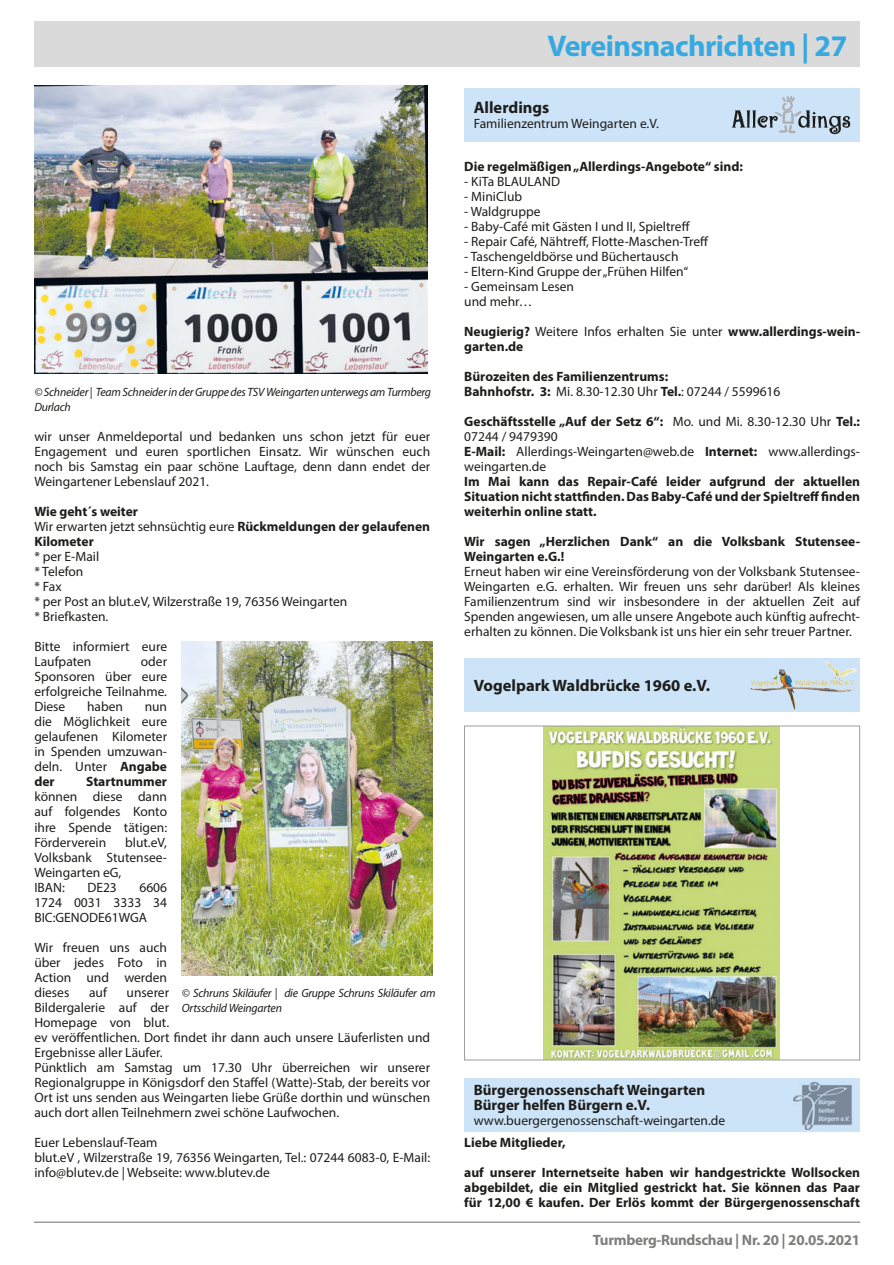
<style>
.page{position:relative;width:894px;height:1265px;background:#fff}
.page>*{position:absolute;margin:0;border:0;box-sizing:border-box;transform-origin:0 0}
.t1{font:700 30px "Myriad Pro";letter-spacing:-.02em;color:#36a9e1}
.t2{font:700 16.5px "Myriad Pro";color:#1d1d1b}
.t3{font:700 15px/15px "Myriad Pro";color:#1d1d1b}
.t4{font:700 15px "Myriad Pro";letter-spacing:-.02em;color:#7e7e7d}
._03_01_-_Lauftext_No{font:13.5px/15px "Myriad Pro";color:#1d1d1b;text-align:justify}
._03_01_-_Lauftext_No-2{font:700 13.5px/15px "Myriad Pro";color:#1d1d1b}
._03_01_-_Lauftext_No-3{font:italic 12px/15px "Myriad Pro";letter-spacing:-.02em;color:#1d1d1b}
.s1{font-weight:400}
.s2{font-weight:700}
</style>
<div class="page">
<hr style="left:34px;top:1221px;width:825px;height:2px;background:#9d9d9c">
<div style="left:34px;top:22px;width:825px;height:45px;background:#dadada"></div>
<div style="left:464px;top:88px;width:395px;height:53px;background:#cde3f7"></div>
<svg style="left:731px;top:96px;width:118px;height:38px"></svg>
<div style="left:464px;top:658px;width:395px;height:53px;background:#cde3f7"></div>
<img style="left:750px;top:662px;width:106px;height:47px">
<img style="left:543px;top:728px;width:236px;height:330px">
<div style="left:464px;top:726px;width:395px;height:334px;border:1px solid #9d9d9c"></div>
<div style="left:464px;top:1078px;width:395px;height:53px;background:#cde3f7"></div>
<img style="left:793px;top:1082px;width:59px;height:47px">
<img style="left:34px;top:85px;width:394px;height:289px">
<img style="left:182px;top:641px;width:250px;height:334px">
<p class="_03_01_-_Lauftext_No-3" style="left:34px;top:385px;width:398px">© Schneider | Team Schneider in der Gruppe des TSV Weingarten unterwegs am Turmberg<br>Durlach</p>
<p class="_03_01_-_Lauftext_No" style="left:34px;top:429px;width:397px">wir unser Anmeldeportal und bedanken uns schon jetzt für euer Engagement und euren sportlichen Einsatz. Wir wünschen euch noch bis Samstag ein paar schöne Lauftage, denn dann endet der Weingartener Lebenslauf 2021.</p>
<p class="_03_01_-_Lauftext_No-2" style="left:34px;top:504px;width:105px">Wie geht´s weiter</p>
<p class="_03_01_-_Lauftext_No-2" style="left:34px;top:519px;width:397px"><span class="s1">Wir erwarten jetzt sehnsüchtig eure</span> Rückmeldungen der gelaufenen<br>Kilometer</p>
<p class="_03_01_-_Lauftext_No" style="left:34px;top:549px;width:66px">* per E-Mail</p>
<p class="_03_01_-_Lauftext_No" style="left:34px;top:564px;width:51px">* Telefon</p>
<p class="_03_01_-_Lauftext_No" style="left:34px;top:579px;width:29px">* Fax</p>
<p class="_03_01_-_Lauftext_No" style="left:34px;top:594px;width:314px">* per Post an blut.eV, Wilzerstraße 19, 76356 Weingarten</p>
<p class="_03_01_-_Lauftext_No" style="left:34px;top:609px;width:75px">* Briefkasten.</p>
<p class="_03_01_-_Lauftext_No" style="left:34px;top:639px;width:134px">Bitte informiert eure<br>Laufpaten</p>
<p class="_03_01_-_Lauftext_No" style="left:34px;top:654px;width:134px;text-indent:106px">oder Sponsoren über eure erfolgreiche Teilnahme.<br>Diese</p>
<p class="_03_01_-_Lauftext_No" style="left:87px;top:699px;width:37px">haben</p>
<p class="_03_01_-_Lauftext_No" style="left:34px;top:699px;width:134px;text-indent:110px">nun die Möglichkeit eure gelaufenen Kilometer in Spenden umzuwan&shy;deln. Unter <span class="s2">Angabe der</span></p>
<p class="_03_01_-_Lauftext_No" style="left:34px;top:774px;width:134px;text-indent:52px"><span class="s2">Startnummer </span>können diese dann auf folgendes Konto ihre Spende tätigen:<br>Förderverein</p>
<p class="_03_01_-_Lauftext_No" style="left:34px;top:834px;width:134px;text-indent:91px">blut.eV, Volksbank Stutensee-Weingarten eG,</p>
<p class="_03_01_-_Lauftext_No" style="left:34px;top:879px;width:32px">IBAN:</p>
<p class="_03_01_-_Lauftext_No" style="left:87px;top:879px;width:31px">DE23</p>
<p class="_03_01_-_Lauftext_No" style="left:34px;top:879px;width:134px;text-indent:105px">6606<br>1724 0031 3333 34<br>BIC:GENODE61WGA</p>
<p class="_03_01_-_Lauftext_No" style="left:34px;top:939px;width:134px">Wir freuen uns auch über jedes Foto in Action und werden dieses</p>
<p class="_03_01_-_Lauftext_No" style="left:89px;top:984px;width:19px">auf</p>
<p class="_03_01_-_Lauftext_No-3" style="left:182px;top:985px;width:255px">© Schruns Skiläufer | die Gruppe Schruns Skiläufer am<br>Ortsschild Weingarten</p>
<p class="_03_01_-_Lauftext_No" style="left:34px;top:984px;width:397px;text-align:left;text-indent:92px">unserer<br>Bildergalerie auf der<br>Homepage von blut.<br>ev veröffentlichen. Dort findet ihr dann auch unsere Läuferlisten und<br>Ergebnisse aller Läufer.</p>
<p class="_03_01_-_Lauftext_No" style="left:34px;top:1059px;width:397px">Pünktlich am Samstag um 17.30 Uhr überreichen wir unserer Regionalgruppe in Königsdorf den Staffel (Watte)-Stab, der bereits vor Ort ist uns senden aus Weingarten liebe Grüße dorthin und wünschen auch dort allen Teilnehmern zwei schöne Laufwochen.</p>
<p class="_03_01_-_Lauftext_No" style="left:34px;top:1134px;width:125px">Euer Lebenslauf-Team</p>
<p class="_03_01_-_Lauftext_No" style="left:34px;top:1149px;width:397px">blut.eV , Wilzerstraße 19, 76356 Weingarten, Tel.: 07244 6083-0, E-Mail: info@blutev.de | Webseite: www.blutev.de</p>
<p class="t1" style="left:547px;top:26px;width:301px">Vereinsnachrichten | 27</p>
<p class="t2" style="left:473px;top:97px;width:77px">Allerdings</p>
<p class="_03_01_-_Lauftext_No" style="left:473px;top:116px;width:187px">Familienzentrum Weingarten e.V.</p>
<p class="_03_01_-_Lauftext_No-2" style="left:464px;top:159px;width:280px">Die regelmäßigen „Allerdings-Angebote“ sind:</p>
<p class="_03_01_-_Lauftext_No" style="left:464px;top:174px;width:97px">- KiTa BLAULAND</p>
<p class="_03_01_-_Lauftext_No" style="left:464px;top:189px;width:59px">- MiniClub</p>
<p class="_03_01_-_Lauftext_No" style="left:464px;top:204px;width:78px">- Waldgruppe</p>
<p class="_03_01_-_Lauftext_No" style="left:464px;top:219px;width:227px">- Baby-Café mit Gästen I und II, Spieltreff</p>
<p class="_03_01_-_Lauftext_No" style="left:464px;top:234px;width:246px">- Repair Café, Nähtreff, Flotte-Maschen-Treff</p>
<p class="_03_01_-_Lauftext_No" style="left:464px;top:249px;width:216px">- Taschengeldbörse und Büchertausch</p>
<p class="_03_01_-_Lauftext_No" style="left:464px;top:264px;width:225px">- Eltern-Kind Gruppe der „Frühen Hilfen“</p>
<p class="_03_01_-_Lauftext_No" style="left:464px;top:279px;width:111px">- Gemeinsam Lesen</p>
<p class="_03_01_-_Lauftext_No" style="left:464px;top:294px;width:70px">und mehr…</p>
<p class="_03_01_-_Lauftext_No-2" style="left:464px;top:324px;width:397px">Neugierig? <span class="s1">Weitere Infos erhalten Sie unter</span> www.allerdings-wein&shy;garten.de</p>
<p class="_03_01_-_Lauftext_No-2" style="left:464px;top:369px;width:205px">Bürozeiten des Familienzentrums:</p>
<p class="_03_01_-_Lauftext_No" style="left:464px;top:384px;width:317px"><span class="s2">Bahnhofstr. 3:</span> Mi. 8.30-12.30 Uhr <span class="s2">Tel.</span>: 07244 / 5599616</p>
<p class="_03_01_-_Lauftext_No" style="left:464px;top:414px;width:397px"><span class="s2">Geschäftsstelle „Auf der Setz 6“:</span> Mo. und Mi. 8.30-12.30 Uhr <span class="s2">Tel.:<br></span>07244 / 9479390</p>
<p class="_03_01_-_Lauftext_No" style="left:464px;top:444px;width:397px"><span class="s2">E-Mail:</span> Allerdings-Weingarten@web.de <span class="s2">Internet:</span> www.allerdings&shy;weingarten.de</p>
<p class="_03_01_-_Lauftext_No-2" style="left:464px;top:474px;width:397px;text-align:justify">Im Mai kann das Repair-Café leider aufgrund der aktuellen Situation nicht stattfinden. Das Baby-Café und der Spieltreff finden weiterhin online statt.</p>
<p class="_03_01_-_Lauftext_No-2" style="left:464px;top:534px;width:397px">Wir sagen „Herzlichen Dank“ an die Volksbank Stutensee-<br>Weingarten e.G.!</p>
<p class="_03_01_-_Lauftext_No" style="left:464px;top:564px;width:397px">Erneut haben wir eine Vereinsförderung von der Volksbank Stutensee-Weingarten e.G. erhalten. Wir freuen uns sehr darüber! Als kleines Familienzentrum sind wir insbesondere in der aktuellen Zeit auf Spenden angewiesen, um alle unsere Angebote auch künftig aufrecht&shy;erhalten zu können. Die Volksbank ist uns hier ein sehr treuer Partner.</p>
<p class="t2" style="left:473px;top:674px;width:238px">Vogelpark Waldbrücke 1960 e.V.</p>
<p class="t3" style="left:473px;top:1082px;width:233px">Bürgergenossenschaft Weingarten<br>Bürger helfen Bürgern e.V.</p>
<p class="_03_01_-_Lauftext_No" style="left:473px;top:1113px;width:253px">www.buergergenossenschaft-weingarten.de</p>
<p class="_03_01_-_Lauftext_No-2" style="left:464px;top:1134px;width:103px">Liebe Mitglieder,</p>
<p class="_03_01_-_Lauftext_No-2" style="left:464px;top:1164px;width:397px;text-align:justify">auf unserer Internetseite haben wir handgestrickte Wollsocken abgebildet, die ein Mitglied gestrickt hat. Sie können das Paar für 12,00 € kaufen. Der Erlös kommt der Bürgergenossenschaft</p>
<p class="t4" style="left:592px;top:1230px;width:268px">Turmberg-Rundschau | Nr. 20 | 20.05.2021</p>
</div>
